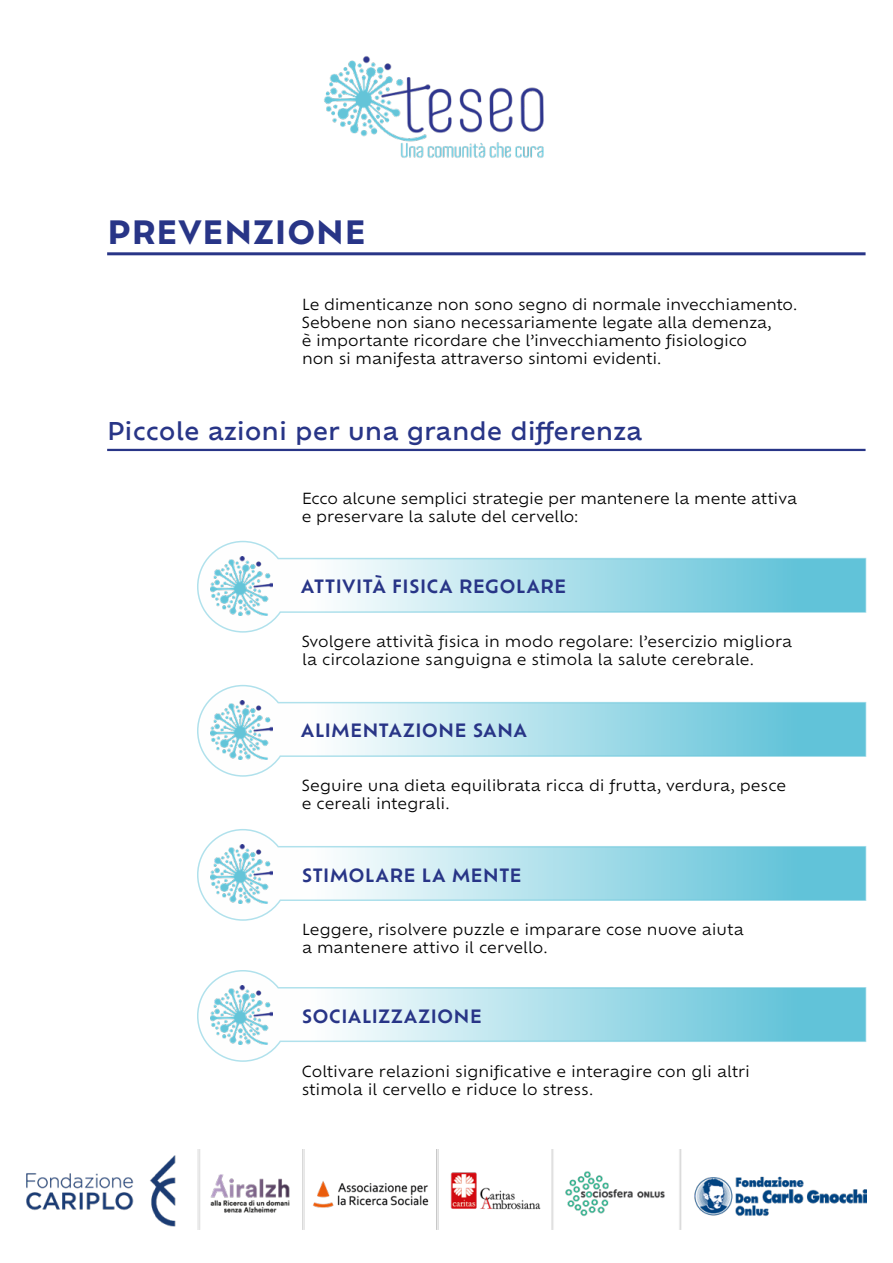
<style>
.page{position:relative;width:893px;height:1263px;background:#fff}
.page>*{position:absolute;margin:0;border:0;box-sizing:border-box;transform-origin:0 0}
.t1{font:700 31.5px "Ofelia Text";letter-spacing:.01em;color:#283587}
.t2{font:500 24px "Ofelia Text";color:#283587}
.t3{font:600 18px "Ofelia Text";letter-spacing:.005em;color:#283587}
.t4{font:15px/18px "Ofelia Text";letter-spacing:-.005em;color:#000}
</style>
<div class="page">
<hr style="left:107px;top:252px;width:758px;height:3px;background:#283587">
<img style="left:324px;top:56px;width:220px;height:102px">
<img style="left:26px;top:1149px;width:841px;height:80px">
<hr style="left:107px;top:449px;width:758px;height:2px;background:#283587">
<svg style="left:197px;top:540px;width:670px;height:93px"></svg>
<svg style="left:197px;top:829px;width:670px;height:92px"></svg>
<svg style="left:197px;top:684px;width:670px;height:93px"></svg>
<img style="left:211px;top:556px;width:61px;height:59px">
<img style="left:211px;top:845px;width:61px;height:59px">
<img style="left:211px;top:701px;width:61px;height:58px">
<svg style="left:197px;top:970px;width:670px;height:92px"></svg>
<img style="left:211px;top:986px;width:61px;height:59px">
<h1 class="t1" style="left:107px;top:208px;width:260px">PREVENZIONE</h1>
<p class="t4" style="left:301px;top:294px;width:498px">Le dimenticanze non sono segno di normale invecchiamento.<br>Sebbene non siano necessariamente legate alla demenza,<br>è importante ricordare che l’invecchiamento fisiologico<br>non si manifesta attraverso sintomi evidenti.</p>
<h2 class="t2" style="left:107px;top:413px;width:537px">Piccole azioni per una grande differenza</h2>
<p class="t4" style="left:302px;top:489px;width:497px">Ecco alcune semplici strategie per mantenere la mente attiva e preservare la salute del cervello:</p>
<p class="t3" style="left:301px;top:573px;width:267px">ATTIVITÀ FISICA REGOLARE</p>
<p class="t4" style="left:301px;top:632px;width:492px">Svolgere attività fisica in modo regolare: l’esercizio migliora la circolazione sanguigna e stimola la salute cerebrale.</p>
<p class="t3" style="left:301px;top:717px;width:228px">ALIMENTAZIONE SANA</p>
<p class="t4" style="left:301px;top:776px;width:486px">Seguire una dieta equilibrata ricca di frutta, verdura, pesce e cereali integrali.</p>
<p class="t3" style="left:302px;top:861px;width:222px">STIMOLARE LA MENTE</p>
<p class="t4" style="left:302px;top:920px;width:443px">Leggere, risolvere puzzle e imparare cose nuove aiuta a mantenere attivo il cervello.</p>
<p class="t3" style="left:302px;top:1002px;width:182px">SOCIALIZZAZIONE</p>
<p class="t4" style="left:302px;top:1061px;width:450px">Coltivare relazioni significative e interagire con gli altri stimola il cervello e riduce lo stress.</p>
</div>
